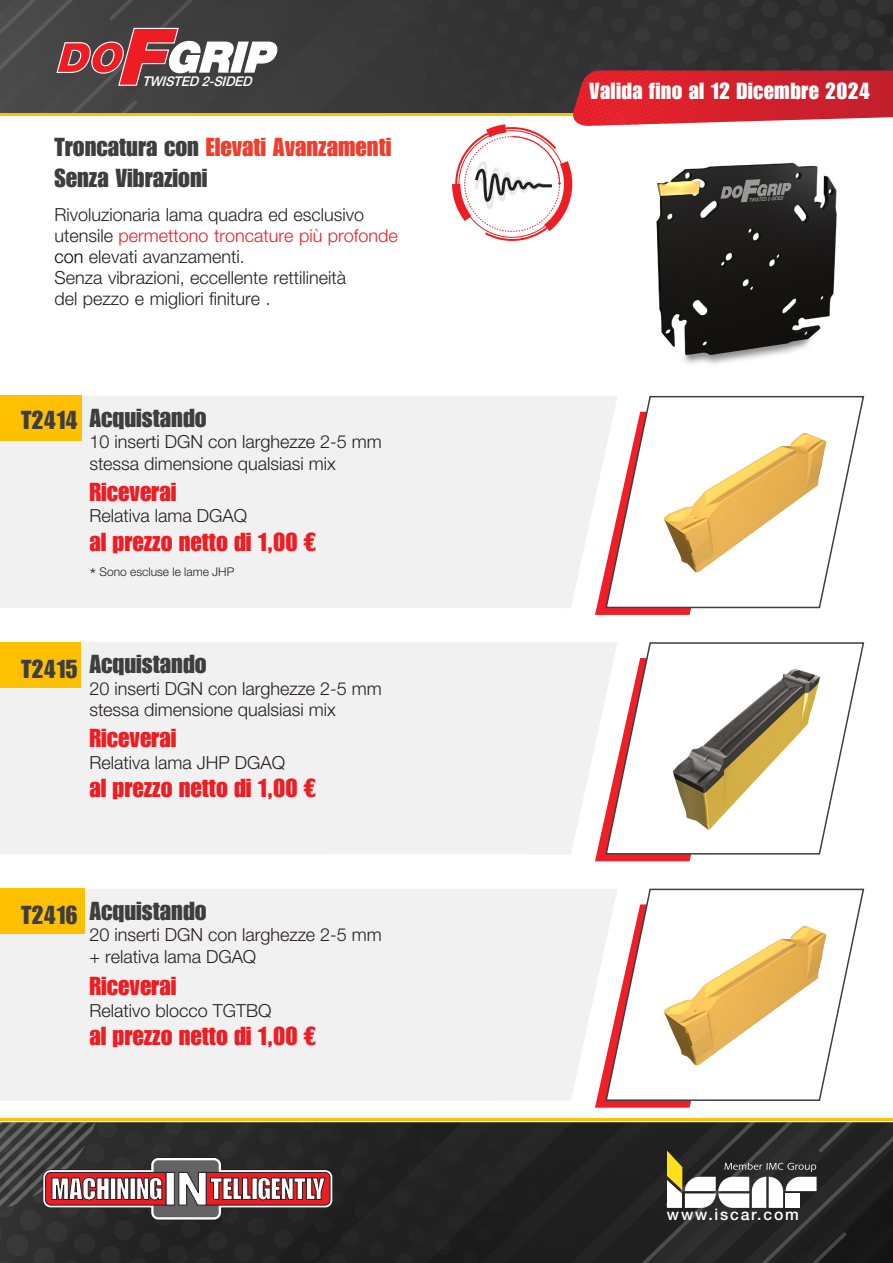
<style>
.page{position:relative;width:893px;height:1263px;background:#fff}
.page>*{position:absolute;margin:0;border:0;box-sizing:border-box;transform-origin:0 0}
.t1{font:25.5px/30.6px "Impact LT Std";color:#3e3e3f}
.t2{font:25.5px "Impact LT Std";color:#ee1d23}
.t3{font:22.8px "Impact LT Std";letter-spacing:.015em;color:#fff}
.t4{font:300 18px/21px "Helvetica Neue LTW1 G";color:#231f20}
.t5{font:500 15.9px "Helvetica Neue LT Std";letter-spacing:.115em;color:#fff}
.t6{font:italic 500 13.35px "Helvetica Neue LT Std";color:#fff;scale:.96 1}
.t7{font:300 12px "Helvetica Neue LTW1 G";color:#231f20}
.s1{color:#ef3e2e}
.s2{color:#ee1d23}
.s3{color:#000}
.s4{font-size:18px}
</style>
<div class="page">
<img style="left:0;top:0;width:893px;height:1263px">
<svg style="left:667px;top:1150px;width:150px;height:58px"></svg>
<svg style="left:43px;top:1157px;width:290px;height:63px"></svg>
<hr style="left:0;top:1118px;width:893px;height:3px;background:#ffc000">
<hr style="left:0;top:113px;width:893px;height:2px;background:#ffc000">
<svg style="left:595px;top:608px;width:140px;height:7px"></svg>
<svg style="left:595px;top:854px;width:140px;height:7px"></svg>
<svg style="left:595px;top:1101px;width:140px;height:7px"></svg>
<div style="left:0;top:889px;width:604px;height:212px;background:#f1f1f1"></div>
<div style="left:0;top:642px;width:604px;height:212px;background:#f1f1f1"></div>
<div style="left:0;top:396px;width:604px;height:212px;background:#f1f1f1"></div>
<svg style="left:604px;top:888px;width:261px;height:214px"></svg>
<svg style="left:604px;top:641px;width:261px;height:214px"></svg>
<svg style="left:604px;top:412px;width:261px;height:197px"></svg>
<img style="left:573px;top:242px;width:320px;height:170px">
<svg style="left:451px;top:71px;width:442px;height:171px"></svg>
<svg style="left:56px;top:28px;width:221px;height:58px"></svg>
<div style="left:0;top:396px;width:82px;height:45px;background:#ffc000"></div>
<div style="left:0;top:642px;width:81px;height:45px;background:#ffc000"></div>
<div style="left:0;top:889px;width:85px;height:45px;background:#ffc000"></div>
<p class="t6" style="left:142px;top:73px;width:120px">TWISTED 2-SIDED</p>
<h1 class="t1" style="left:54px;top:132px;width:338px">Troncatura con <span class="s1">Elevati Avanzamenti<br></span>Senza Vibrazioni</h1>
<p class="t4" style="left:54px;top:204px;width:345px">Rivoluzionaria lama quadra ed esclusivo utensile <span class="s2">permettono troncature più profonde </span><span class="s3">con</span> elevati avanzamenti.<br>Senza vibrazioni, eccellente rettilineità<br>del pezzo e migliori finiture .</p>
<h1 class="t1" style="left:21px;top:405px;width:58px">T2414</h1>
<h1 class="t1" style="left:90px;top:402px;width:119px">Acquistando</h1>
<p class="t4" style="left:90px;top:431px;width:294px;line-height:21.6px">10 inserti DGN con larghezze 2-5 mm stessa dimensione qualsiasi mix</p>
<h1 class="t2" style="left:90px;top:477px;width:88px">Riceverai</h1>
<p class="t4" style="left:90px;top:505px;width:159px">Relativa lama DGAQ</p>
<h1 class="t2" style="left:90px;top:527px;width:228px">al prezzo netto di 1,00 €</h1>
<p class="t7" style="left:90px;top:565px;width:146px"><span class="s4">*</span> Sono escluse le lame JHP</p>
<h1 class="t1" style="left:21px;top:653px;width:58px">T2415</h1>
<h1 class="t1" style="left:90px;top:649px;width:119px">Acquistando</h1>
<p class="t4" style="left:90px;top:677px;width:294px;line-height:21.6px">20 inserti DGN con larghezze 2-5 mm stessa dimensione qualsiasi mix</p>
<h1 class="t2" style="left:90px;top:723px;width:88px">Riceverai</h1>
<p class="t4" style="left:90px;top:752px;width:197px">Relativa lama JHP DGAQ</p>
<h1 class="t2" style="left:90px;top:773px;width:228px">al prezzo netto di 1,00 €</h1>
<h1 class="t1" style="left:21px;top:899px;width:58px">T2416</h1>
<h1 class="t1" style="left:90px;top:895px;width:119px">Acquistando</h1>
<p class="t4" style="left:90px;top:924px;width:294px;line-height:21.6px">20 inserti DGN con larghezze 2-5 mm + relativa lama DGAQ</p>
<h1 class="t2" style="left:90px;top:971px;width:88px">Riceverai</h1>
<p class="t4" style="left:90px;top:1000px;width:184px">Relativo blocco TGTBQ</p>
<h1 class="t2" style="left:90px;top:1021px;width:228px">al prezzo netto di 1,00 €</h1>
<p class="t3" style="left:589px;top:78px;width:282px">Valida fino al 12 Dicembre 2024</p>
<p class="t5" style="left:667px;top:1205px;width:133px">www.iscar.com</p>
</div>
